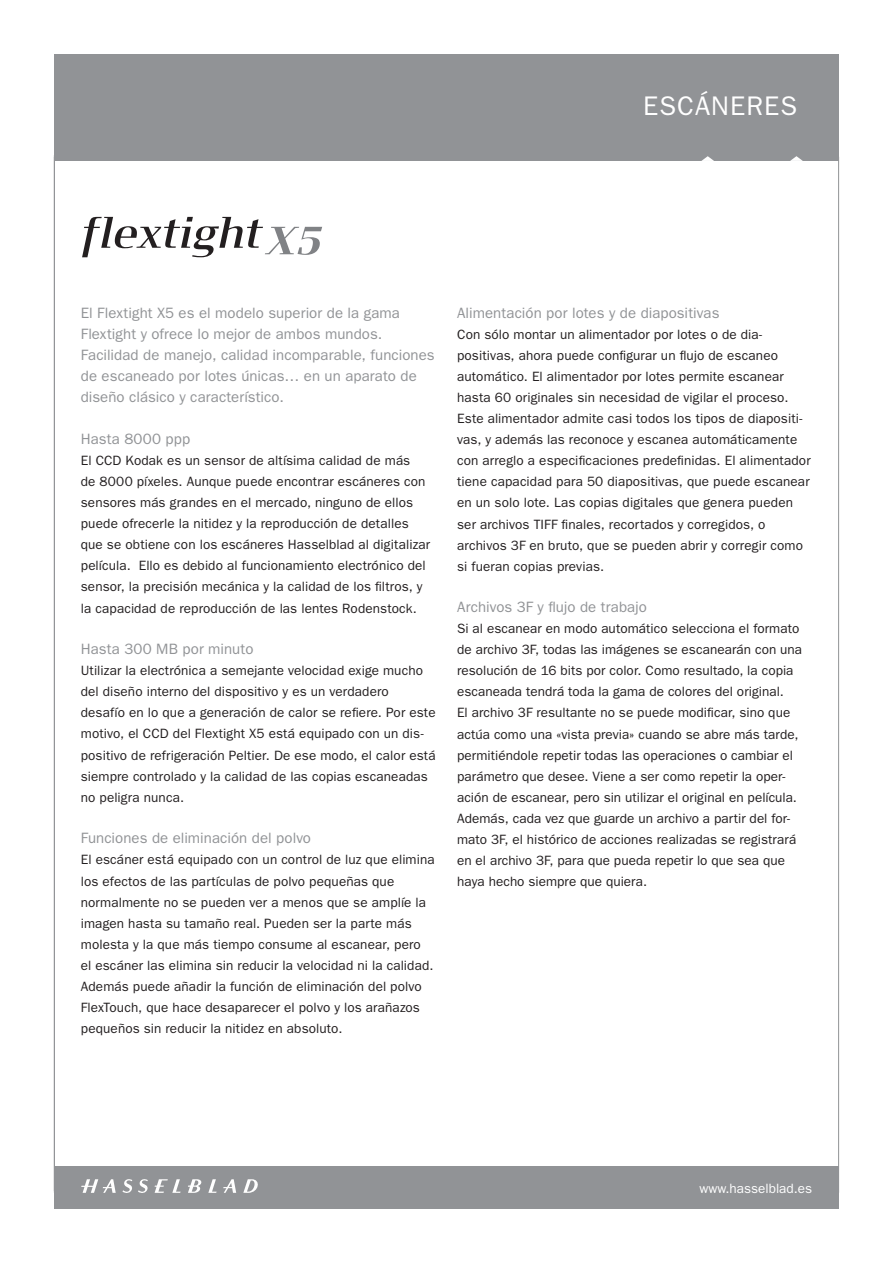
<style>
.page{position:relative;width:893px;height:1263px;background:#fff}
.page>*{position:absolute;margin:0;border:0;box-sizing:border-box;transform-origin:0 0}
.t1{font:27px "ITC Franklin Gothic Std";letter-spacing:.04em;color:#fff}
.t2{font:15px/21px "ITC Franklin Gothic Std";letter-spacing:.005em;color:#919396}
.t3{font:13.5px/21px "ITC Franklin Gothic Std";letter-spacing:.005em;color:#231f20}
.t4{font:13.5px "ITC Franklin Gothic Std";color:#fff}
</style>
<div class="page">
<div style="left:54px;top:1166px;width:785px;height:43px;background:#919396"></div>
<div style="left:54px;top:54px;width:785px;height:106px;background:#919396"></div>
<svg style="left:701px;top:156px;width:13px;height:5px"></svg>
<svg style="left:790px;top:156px;width:13px;height:5px"></svg>
<hr style="left:54px;top:157px;width:1px;height:1036px;background:#919396">
<hr style="left:838px;top:157px;width:1px;height:1036px;background:#919396">
<svg style="left:81px;top:1179px;width:67px;height:14px"></svg>
<svg style="left:223px;top:1179px;width:13px;height:14px"></svg>
<svg style="left:243px;top:1179px;width:15px;height:14px"></svg>
<svg style="left:155px;top:1179px;width:26px;height:14px"></svg>
<svg style="left:188px;top:1179px;width:29px;height:14px"></svg>
<svg style="left:82px;top:217px;width:240px;height:40px"></svg>
<h1 class="t1" style="left:643px;top:90px;width:155px">escáneres</h1>
<p class="t2" style="left:81px;top:303px;width:355px">El Flextight X5 es el modelo superior de la gama Flextight y ofrece lo mejor de ambos mundos.<br>Facilidad de manejo, calidad incomparable, funciones de escaneado por lotes únicas… en un aparato de diseño clásico y característico.</p>
<p class="t2" style="left:81px;top:429px;width:111px">Hasta 8000 ppp</p>
<p class="t3" style="left:81px;top:450px;width:351px">El CCD Kodak es un sensor de altísima calidad de más<br>de 8000 píxeles. Aunque puede encontrar escáneres con sensores más grandes en el mercado, ninguno de ellos puede ofrecerle la nitidez y la reproducción de detalles que se obtiene con los escáneres Hasselblad al digitalizar película. Ello es debido al funcionamiento electrónico del sensor, la precisión mecánica y la calidad de los filtros, y la capacidad de reproducción de las lentes Rodenstock.</p>
<p class="t2" style="left:81px;top:639px;width:174px">Hasta 300 MB por minuto</p>
<p class="t3" style="left:81px;top:660px;width:356px">Utilizar la electrónica a semejante velocidad exige mucho del diseño interno del dispositivo y es un verdadero desafío en lo que a generación de calor se refiere. Por este motivo, el CC D del Flextight X5 está equipado con un dis&shy;positivo de refrigeración Peltier. De ese modo, el calor está siempre controlado y la calidad de las copias escaneadas no peligra nunca.</p>
<p class="t2" style="left:81px;top:828px;width:232px">Funciones de eliminación del polvo</p>
<p class="t3" style="left:81px;top:849px;width:355px">El escáner está equipado con un control de luz que elimina los efectos de las partículas de polvo pequeñas que normalmente no se pueden ver a menos que se amplíe la imagen hasta su tamaño real. Pueden ser la parte más molesta y la que más tiempo consume al escanear, pero el escáner las elimina sin reducir la velocidad ni la calidad.<br>Además puede añadir la función de eliminación del polvo FlexTouch, que hace desaparecer el polvo y los arañazos pequeños sin reducir la nitidez en absoluto.</p>
<p class="t2" style="left:457px;top:303px;width:264px">Alimentación por lotes y de diapositivas</p>
<p class="t3" style="left:457px;top:324px;width:355px">Con sólo montar un alimentador por lotes o de dia&shy;positivas, ahora puede configurar un flujo de escaneo automático. El alimentador por lotes permite escanear hasta 60 originales sin necesidad de vigilar el proceso.<br>Este alimentador admite casi todos los tipos de diapositi&shy;vas, y además las reconoce y escanea automáticamente con arreglo a especificaciones predefinidas. El alimentador tiene capacidad para 50 diapositivas, que puede escanear en un solo lote. Las copias digitales que genera pueden ser archivos TIFF finales, recortados y corregidos, o archivos 3F en bruto, que se pueden abrir y corregir como si fueran copias previas.</p>
<p class="t2" style="left:457px;top:597px;width:191px">Archivos 3F y flujo de trabajo</p>
<p class="t3" style="left:457px;top:618px;width:347px">Si al escanear en modo automático selecciona el formato de archivo 3F, todas las imágenes se escanearán con una resolución de 16 bits por color. Como resultado, la copia escaneada tendrá toda la gama de colores del original.<br>El archivo 3F resultante no se puede modificar, sino que actúa como una «vista previa» cuando se abre más tarde, permitiéndole repetir todas las operaciones o cambiar el parámetro que desee. Viene a ser como repetir la oper&shy;ación de escanear, pero sin utilizar el original en película.<br>Además, cada vez que guarde un archivo a partir del for&shy;mato 3F, el histórico de acciones realizadas se registrará en el archivo 3F, para que pueda repetir lo que sea que haya hecho siempre que quiera.</p>
<p class="t4" style="left:700px;top:1180px;width:114px">www.hasselblad.es</p>
</div>
